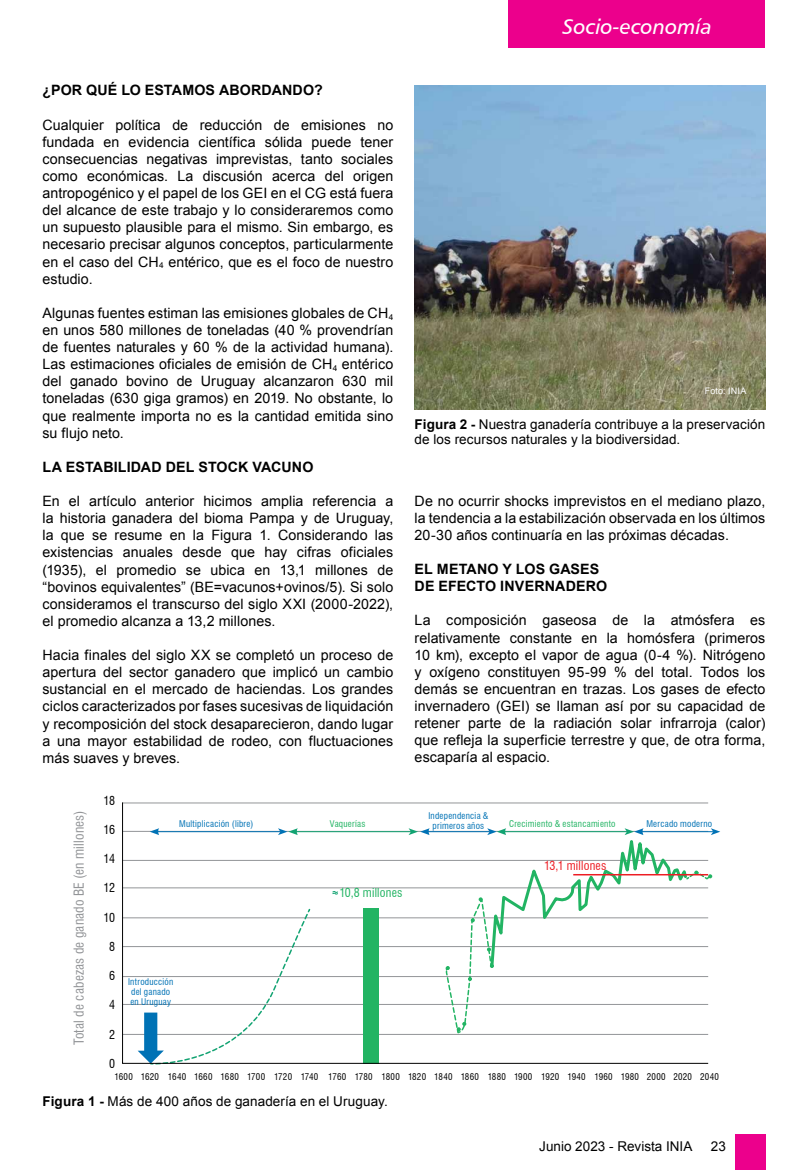
<style>
.page{position:relative;width:808px;height:1170px;background:#fff}
.page>*{position:absolute;margin:0;border:0;box-sizing:border-box;transform-origin:0 0}
.t1{font:21px "Humanist 777 BT Italic B";color:#fff}
.t2{font:14.25px/17.1px "Arial";letter-spacing:.005em;color:#000;text-align:justify}
.t3{font:700 14.25px "Arial";color:#000}
.t4{font:13.5px/15px "Arial";letter-spacing:.005em;color:#000}
.t5{font:condensed 13.5px "Swiss 721 BT";letter-spacing:.015em;color:#939598}
.t6{font:condensed 12px "Swiss 721 BT";letter-spacing:-.035em;color:#000}
.t7{font:condensed 12px "Swiss 721 BT";letter-spacing:.02em;color:#22b463}
.t8{font:condensed 12px "Swiss 721 BT";letter-spacing:.02em;color:#ed1d24}
.t9{font:condensed 9px "Swiss 721 BT";letter-spacing:.025em;color:#000}
.t10{font:condensed 9px/9.8px "Swiss 721 BT";letter-spacing:.03em;color:#0072b5}
.t11{font:condensed 9px "Swiss 721 BT";letter-spacing:.03em;color:#22b463}
.t12{font:9px "Arial";letter-spacing:.02em;color:#fff}
.s1{font-weight:700}
</style>
<div class="page">
<div style="left:508px;top:0;width:257px;height:47px;background:#ec008c"></div>
<div style="left:734px;top:1134px;width:31px;height:35px;background:#ec008c"></div>
<img style="left:415px;top:85px;width:350px;height:324px">
<svg style="left:122px;top:802px;width:587px;height:261px"></svg>
<svg style="left:445px;top:819px;width:275px;height:229px"></svg>
<hr style="left:573px;top:873px;width:135px;height:2px;background:#ed1d24">
<p class="t3" style="left:43px;top:81px;width:114px">¿POR QUÉ LO ESTAMOS</p>
<p class="t3" style="left:219px;top:81px;width:12px">ABORDANDO</p>
<p class="t3" style="left:314px;top:81px;width:10px">?</p>
<p class="t2" style="left:43px;top:116px;width:352px">Cualquier política de reducción de emisiones no fundada en evidencia científica sólida puede tener consecuencias negativas imprevistas, tanto sociales como económicas. La discusión acerca del origen antropogénico y el papel de los GEI en el CG está fuera del alcance de este trabajo y lo consideraremos como un supuesto plausible para el mismo. Sin embargo, es necesario precisar algunos conceptos, particularmente en el caso del CH<sub>4</sub> entérico, que es el foco de nuestro estudio.</p>
<p class="t2" style="left:43px;top:304px;width:352px">Algunas fuentes estiman las emisiones globales de CH<sub>4 </sub>en unos 580 millones de toneladas (40 % provendrían de fuentes naturales y 60 % de la actividad humana).<br>Las estimaciones oficiales de emisión de CH<sub>4</sub> entérico del ganado bovino de Uruguay alcanzaron 630 mil toneladas (630 giga gramos) en 2019. No obstante, lo que realmente importa no es la cantidad emitida sino su flujo neto.</p>
<p class="t3" style="left:43px;top:457px;width:34px">LA ESTABILIDAD</p>
<p class="t3" style="left:166px;top:457px;width:11px">DEL</p>
<p class="t3" style="left:198px;top:457px;width:11px">STOC</p>
<p class="t3" style="left:238px;top:457px;width:26px">K VACUNO</p>
<p class="t2" style="left:43px;top:492px;width:352px">En el artículo anterior hicimos amplia referencia a la historia ganadera del bioma Pampa y de Uruguay, la que se resume en la Figura 1. Considerando las existencias anuales desde que hay cifras oficiales (1935), el promedio se ubica en 13,1 millones de “bovinos equivalentes” (BE=vacunos+ovinos/5). Si solo consideramos el transcurso del siglo XXI (2000-2022), el promedio alcanza a 13,2 millones.</p>
<p class="t2" style="left:43px;top:646px;width:352px">Hacia finales del siglo XX se completó un proceso de apertura del sector ganadero que implicó un cambio sustancial en el mercado de haciendas. Los grandes ciclos caracterizados por fases sucesivas de liquidación y recomposición del stock desaparecieron, dando lugar a una mayor estabilidad de rodeo, con fluctuaciones más suaves y breves.</p>
<h1 class="t1" style="left:562px;top:13px;width:151px">Socio-economía</h1>
<p class="t12" style="left:705px;top:384px;width:43px">Foto: INIA</p>
<p class="t4" style="left:415px;top:417px;width:352px"><span class="s1">FIGURA 2 -</span> Nuestra ganadería contribuye a la preservación de los recursos naturales y la biodiversidad.</p>
<p class="t2" style="left:415px;top:492px;width:352px">De no ocurrir shocks imprevistos en el mediano plazo, la tendencia a la estabilización observada en los últimos 20-30 años continuaría en las próximas décadas.</p>
<p class="t3" style="left:415px;top:559px;width:34px">EL METANO</p>
<p class="t3" style="left:502px;top:559px;width:24px">Y LOS</p>
<p class="t3" style="left:549px;top:559px;width:11px">GASES</p>
<p class="t3" style="left:415px;top:576px;width:35px">DE EFECTO</p>
<p class="t3" style="left:500px;top:576px;width:11px">INVERNADERO</p>
<p class="t2" style="left:415px;top:612px;width:352px">La composición gaseosa de la atmósfera es relativamente constante en la homósfera (primeros 10 km), excepto el vapor de agua (0-4 %). Nitrógeno y oxígeno constituyen 95-99 % del total. Todos los demás se encuentran en trazas. Los gases de efecto invernadero (GEI) se llaman así por su capacidad de retener parte de la radiación solar infrarroja (calor) que refleja la superficie terrestre y que, de otra forma, escaparía al espacio.</p>
<p class="t5" style="left:71px;top:1045px;width:236px;rotate:-90deg">Total de cabezas de ganado BE (en millones)</p>
<p class="t6" style="left:104px;top:793px;width:13px">18</p>
<p class="t6" style="left:103px;top:822px;width:13px">16</p>
<p class="t6" style="left:103px;top:851px;width:13px">14</p>
<p class="t6" style="left:104px;top:880px;width:13px">12</p>
<p class="t6" style="left:103px;top:910px;width:13px">10</p>
<p class="t6" style="left:109px;top:939px;width:7px">8</p>
<p class="t6" style="left:109px;top:968px;width:7px">6</p>
<p class="t6" style="left:109px;top:997px;width:7px">4</p>
<p class="t6" style="left:109px;top:1027px;width:7px">2</p>
<p class="t6" style="left:109px;top:1056px;width:7px">0</p>
<p class="t10" style="left:179px;top:819px;width:76px">Multiplicación (libre)</p>
<p class="t10" style="left:128px;top:977px;width:47px">Introducción del ganado en Uruguay</p>
<p class="t10" style="left:428px;top:810px;width:62px">Independencia &amp;</p>
<p class="t11" style="left:330px;top:818px;width:37px">Vaquerías</p>
<p class="t10" style="left:432px;top:820px;width:53px">primeros años</p>
<p class="t7" style="left:339px;top:885px;width:65px">10,8 millones</p>
<p class="t11" style="left:509px;top:818px;width:108px">Crecimiento &amp; estancamiento</p>
<p class="t8" style="left:544px;top:858px;width:64px">13,1 millones</p>
<p class="t10" style="left:646px;top:819px;width:67px">Mercado moderno</p>
<p class="t9" style="left:194px;top:1071px;width:20px">1660</p>
<p class="t9" style="left:247px;top:1071px;width:20px">1700</p>
<p class="t9" style="left:301px;top:1071px;width:19px">1740</p>
<p class="t9" style="left:408px;top:1071px;width:20px">1820</p>
<p class="t9" style="left:461px;top:1071px;width:20px">1860</p>
<p class="t9" style="left:514px;top:1071px;width:20px">1900</p>
<p class="t9" style="left:567px;top:1071px;width:20px">1940</p>
<p class="t9" style="left:621px;top:1071px;width:20px">1980</p>
<p class="t9" style="left:673px;top:1071px;width:20px">2020</p>
<p class="t9" style="left:114px;top:1071px;width:73px">1600 1620 1640</p>
<p class="t9" style="left:221px;top:1071px;width:20px">1680</p>
<p class="t9" style="left:274px;top:1071px;width:20px">1720</p>
<p class="t9" style="left:328px;top:1071px;width:73px">1760 1780 1800</p>
<p class="t9" style="left:434px;top:1071px;width:20px">1840</p>
<p class="t9" style="left:488px;top:1071px;width:20px">1880</p>
<p class="t9" style="left:541px;top:1071px;width:20px">1920</p>
<p class="t9" style="left:594px;top:1071px;width:20px">1960</p>
<p class="t9" style="left:647px;top:1071px;width:20px">2000</p>
<p class="t9" style="left:700px;top:1071px;width:20px">2040</p>
<p class="t4" style="left:43px;top:1093px;width:347px"><span class="s1">FIGURA 1 -</span> Más de 400 años de ganadería en el Uruguay.</p>
<p class="t4" style="left:539px;top:1139px;width:155px">Junio 2023 - Revista INIA</p>
<p class="t4" style="left:711px;top:1139px;width:17px">23</p>
</div>
